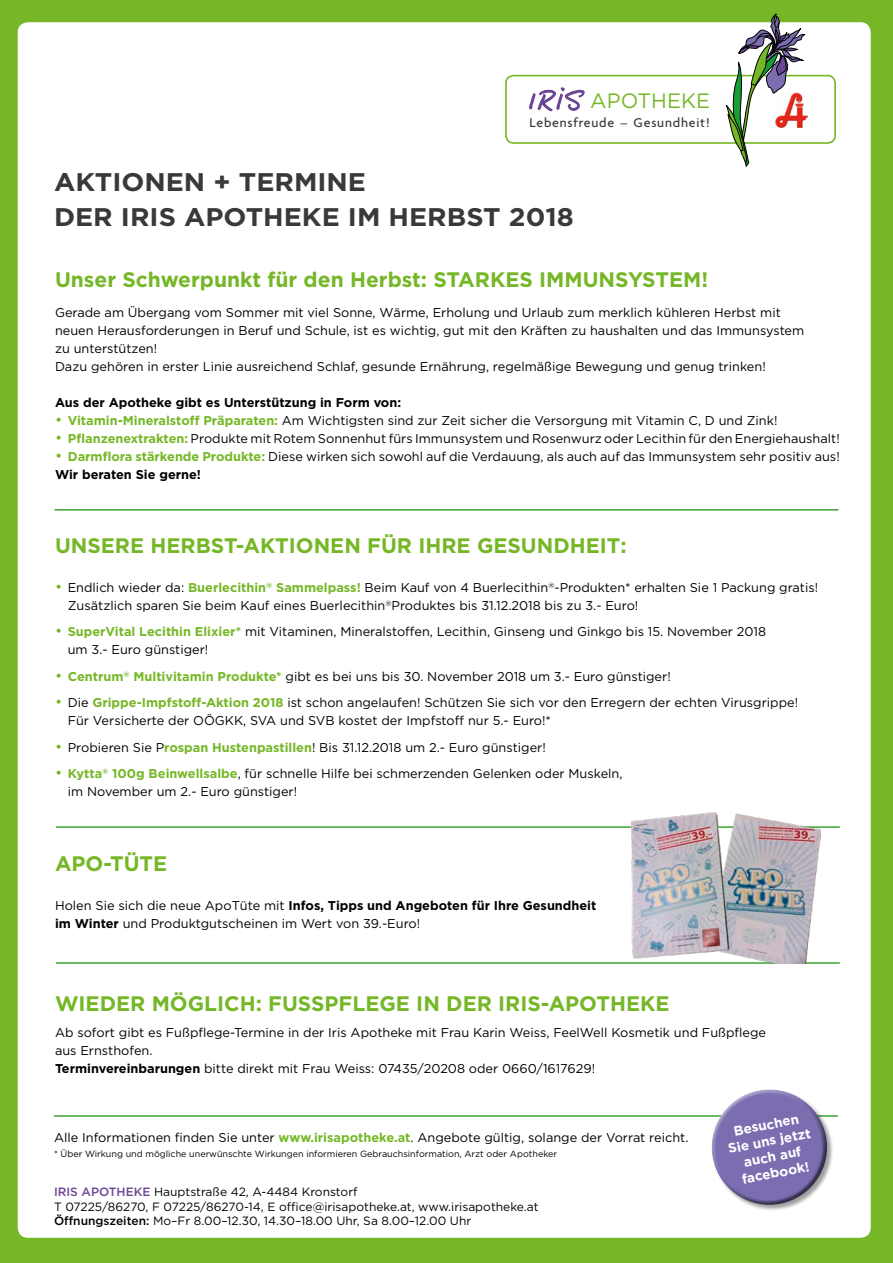
<style>
.page{position:relative;width:893px;height:1263px;background:#75b726}
.page>*{position:absolute;margin:0;border:0;box-sizing:border-box;transform-origin:0 0}
.t1{font:700 25.5px/34.5px "Gotham";color:#3a3939;scale:1.06 1}
.t2{font:700 21px "Gotham";color:#75b726}
.t3{font:20.7px "Gotham";letter-spacing:.005em;color:#75b726}
.t4{font:500 13.8px "Agenda";letter-spacing:.06em;color:#3a3939}
.t5{font:700 13.5px/16.2px "Gotham";color:#fff;text-align:center}
.t6{font:12.75px/18px "Gotham";color:#000}
.t7{font:700 12.75px "Gotham";color:#000}
.t8{font:12px/14.4px "Gotham";color:#000}
.t9{font:9px "Gotham";color:#000}
.s1{font-size:15.15px;color:#75b726}
.s2{font-weight:700;color:#75b726}
.s3{font-weight:700}
.s4{font-weight:500;color:#6a4595}
.s5{font-weight:500}
</style>
<div class="page">
<div style="left:17px;top:21px;width:855px;height:1218px;background:#fff;border-radius:11px"></div>
<div style="left:505px;top:75px;width:331px;height:69px;border:2px solid #75b726;border-radius:8px"></div>
<svg style="left:529px;top:87px;width:56px;height:25px"></svg>
<img style="left:805px;top:115px;width:3px;height:5px">
<svg style="left:726px;top:14px;width:79px;height:153px"></svg>
<hr style="left:54px;top:1115px;width:784px;height:2px;background:#3ba432">
<svg style="left:695px;top:1089px;width:143px;height:121px"></svg>
<hr style="left:55px;top:509px;width:783px;height:2px;background:#3ba432">
<hr style="left:56px;top:826px;width:784px;height:2px;background:#3ba432">
<hr style="left:56px;top:962px;width:784px;height:2px;background:#3ba432">
<img style="left:632px;top:812px;width:189px;height:151px">
<h3 class="t3" style="left:590px;top:89px;width:121px">APOTHEKE</h3>
<p class="t4" style="left:529px;top:115px;width:182px">Lebensfreude – Gesundheit!</p>
<h1 class="t1" style="left:54px;top:164px;width:492px">AKTIONEN + TERMINE<br>DER IRIS APOTHEKE IM HERBST 2018</h1>
<h2 class="t2" style="left:55px;top:267px;width:655px">Unser Schwerpunkt für den Herbst: STARKES IMMUNSYSTEM!</h2>
<p class="t6" style="left:55px;top:303px;width:751px">Gerade am Übergang vom Sommer mit viel Sonne, Wärme, Erholung und Urlaub zum merklich kühleren Herbst mit neuen Herausforderungen in Beruf und Schule, ist es wichtig, gut mit den Kräften zu haushalten und das Immunsystem zu unterstützen!<br>Dazu gehören in erster Linie ausreichend Schlaf, gesunde Ernährung, regelmäßige Bewegung und genug trinken!</p>
<p class="t7" style="left:55px;top:395px;width:348px">Aus der Apotheke gibt es Unterstützung in Form von:</p>
<p class="t6" style="left:55px;top:411px;width:724px"><span class="s1">•</span> <span class="s2">Vitamin-Mineralstoff Präparaten:</span> Am Wichtigsten sind zur Zeit sicher die Versorgung mit Vitamin C, D und Zink!</p>
<p class="t6" style="left:55px;top:429px;width:786px"><span class="s1">•</span> <span class="s2">Pflanzenextrakten:</span> Produkte mit Rotem Sonnenhut fürs Immunsystem und Rosenwurz oder Lecithin für den Energiehaushalt!</p>
<p class="t6" style="left:55px;top:447px;width:786px"><span class="s1">•</span> <span class="s2">Darmflora stärkende Produkte:</span> Diese wirken sich sowohl auf die Verdauung, als auch auf das Immunsystem sehr positiv aus!<br><span class="s3">Wir beraten Sie gerne!</span></p>
<h2 class="t2" style="left:55px;top:534px;width:573px">UNSERE HERBST-AKTIONEN FÜR IHRE GESUNDHEIT:</h2>
<p class="t6" style="left:68px;top:578px;width:752px;text-indent:-13px"><span class="s1">•</span> Endlich wieder da: <span class="s2">Buerlecithin</span><sup>®</sup> <span class="s2">Sammelpass!</span> Beim Kauf von 4 Buerlecithin<sup>®</sup>-Produkten* erhalten Sie 1 Packung gratis!<br>Zusätzlich sparen Sie beim Kauf eines Buerlecithin<sup>®</sup>Produktes bis 31.12.2018 bis zu 3.- Euro!</p>
<p class="t6" style="left:68px;top:623px;width:700px;text-indent:-13px"><span class="s1">•</span> <span class="s2">SuperVital Lecithin Elixier*</span> mit Vitaminen, Mineralstoffen, Lecithin, Ginseng und Ginkgo bis 15. November 2018 um 3.- Euro günstiger!</p>
<p class="t6" style="left:55px;top:667px;width:617px"><span class="s1">•</span> <span class="s2">Centrum</span><sup>®</sup> <span class="s2">Multivitamin Produkte*</span> gibt es bei uns bis 30. November 2018 um 3.- Euro günstiger!</p>
<p class="t6" style="left:68px;top:694px;width:732px;text-indent:-13px"><span class="s1">•</span> Die <span class="s2">Grippe-Impfstoff-Aktion 2018</span> ist schon angelaufen! Schützen Sie sich vor den Erregern der echten Virusgrippe!<br>Für Versicherte der OÖGKK, SVA und SVB kostet der Impfstoff nur 5.- Euro!*</p>
<p class="t6" style="left:55px;top:738px;width:492px"><span class="s1">•</span> Probieren Sie P<span class="s2">rospan Hustenpastillen</span>! Bis 31.12.2018 um 2.- Euro günstiger!</p>
<p class="t6" style="left:68px;top:765px;width:556px;text-indent:-13px"><span class="s1">•</span> <span class="s2">Kytta</span><sup>®</sup> <span class="s2">100g Beinwellsalbe</span>, für schnelle Hilfe bei schmerzenden Gelenken oder Muskeln, im November um 2.- Euro günstiger!</p>
<h2 class="t2" style="left:55px;top:851px;width:114px">APO-TÜTE</h2>
<p class="t6" style="left:55px;top:896px;width:543px">Holen Sie sich die neue ApoTüte mit <span class="s3">Infos, Tipps und Angeboten für Ihre Gesundheit im Winter</span> und Produktgutscheinen im Wert von 39.-Euro!</p>
<h2 class="t2" style="left:55px;top:991px;width:616px">WIEDER MÖGLICH: FUSSPFLEGE IN DER IRIS-APOTHEKE</h2>
<p class="t6" style="left:55px;top:1024px;width:713px">Ab sofort gibt es Fußpflege-Termine in der Iris Apotheke mit Frau Karin Weiss, FeelWell Kosmetik und Fußpflege aus Ernsthofen.<br><span class="s3">Terminvereinbarungen</span> bitte direkt mit Frau Weiss: 07435/20208 oder 0660/1617629!</p>
<p class="t6" style="left:54px;top:1128px;width:636px">Alle Informationen finden Sie unter <span class="s2">www.irisapotheke.at</span>. Angebote gültig, solange der Vorrat reicht.</p>
<p class="t9" style="left:54px;top:1149px;width:505px">* Über Wirkung und mögliche unerwünschte Wirkungen informieren Gebrauchsinformation, Arzt oder Apotheker</p>
<p class="t8" style="left:54px;top:1184px;width:486px"><span class="s4">IRIS APOTHEKE</span> Hauptstraße 42, A-4484 Kronstorf<br>T 07225/86270, F 07225/86270-14, E office@irisapotheke.at, www.irisapotheke.at<br><span class="s5">Öffnungszeiten:</span> Mo–Fr 8.00–12.30, 14.30–18.00 Uhr, Sa 8.00–12.00 Uhr</p>
<p class="t5" style="left:724px;top:1124px;width:85px;rotate:-11deg">Besuchen<br>Sie uns jetzt auch auf facebook!</p>
</div>
